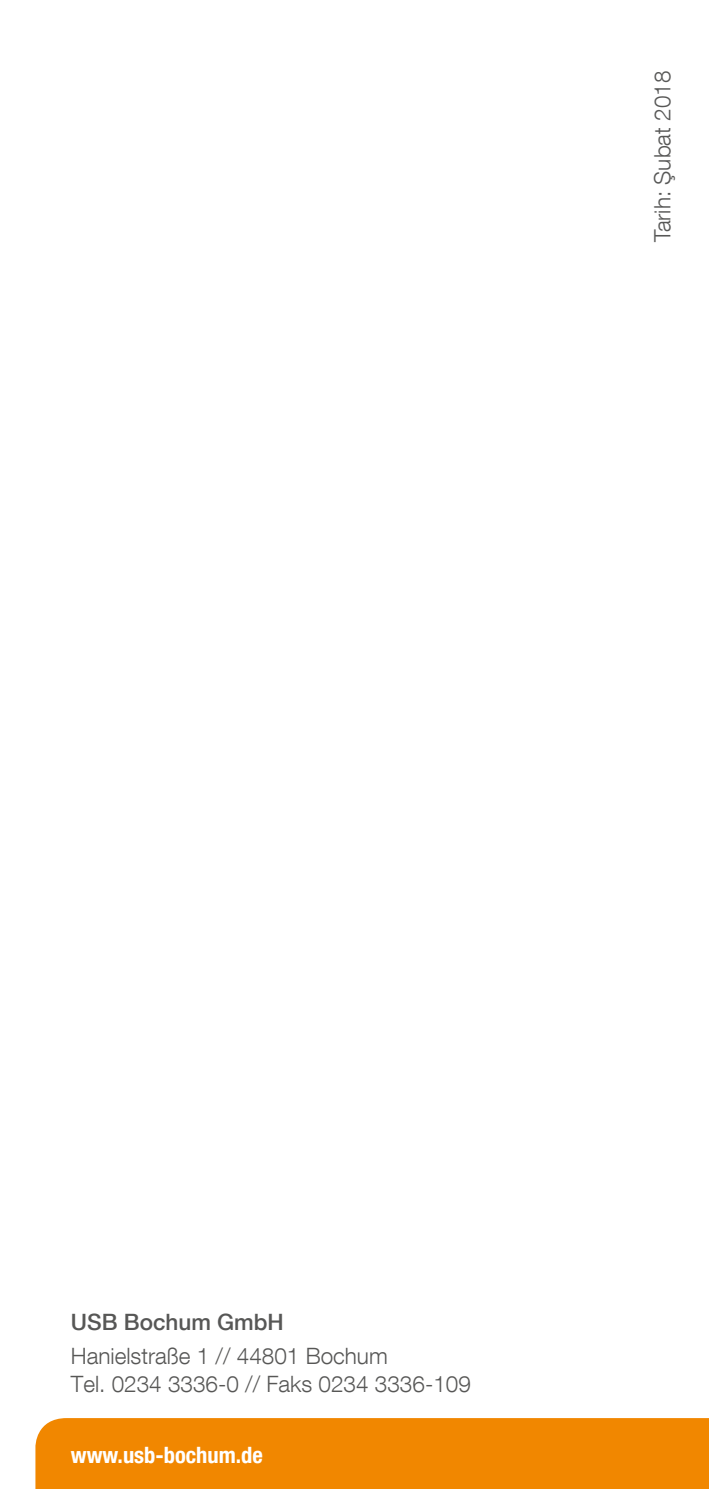
<style>
.page{position:relative;width:709px;height:1489px;background:#fff}
.page>*{position:absolute;margin:0;border:0;box-sizing:border-box;transform-origin:0 0}
.t1{font:300 22.5px/27.5px "Helvetica Neue LT Com";color:#575756}
.t2{font:700 condensed 22.5px "Helvetica Neue LT Com";color:#fff}
.t3{font:500 22.5px "Helvetica Neue LT Com";color:#575756}
</style>
<div class="page">
<div style="left:35px;top:1418px;width:674px;height:70px;background:#f18700"></div>
<p class="t1" style="left:648px;top:242px;width:173px;rotate:-90deg">Tarih: Şubat 2018</p>
<p class="t3" style="left:71px;top:1307px;width:214px">USB Bochum GmbH</p>
<p class="t1" style="left:71px;top:1341px;width:401px">Hanielstraße 1 // 44801 Bochum<br>Tel. 0234 3336-0 // Faks 0234 3336-109</p>
<p class="t2" style="left:71px;top:1440px;width:193px">www.usb-bochum.de</p>
</div>
